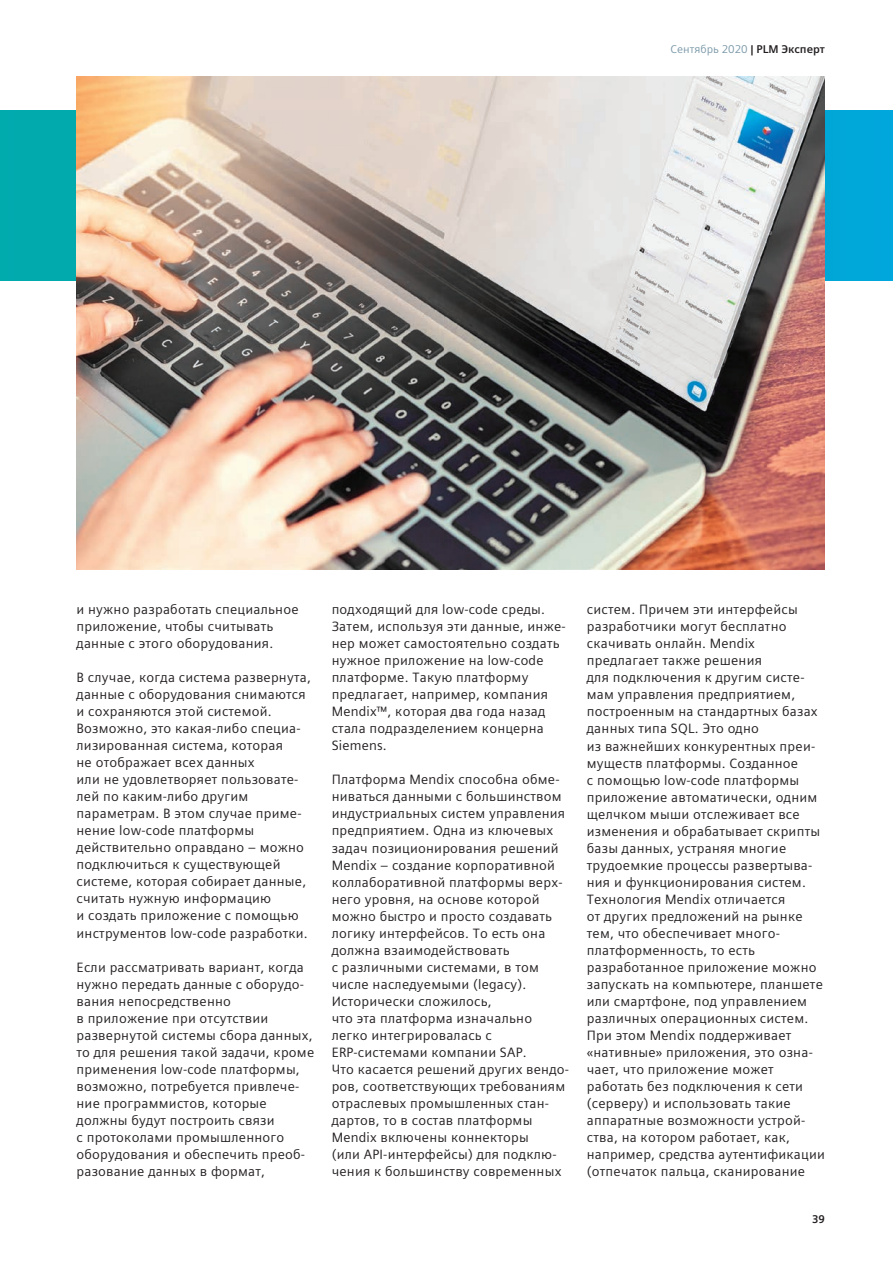
<style>
.page{position:relative;width:893px;height:1263px;background:#fff}
.page>*{position:absolute;margin:0;border:0;box-sizing:border-box;transform-origin:0 0}
.t1{font:13.5px/17px "Siemens Sans";letter-spacing:.015em;color:#231f20}
.t2{font:11.25px "Siemens Sans";color:#7b99a9}
.t3{font:700 11.25px "Siemens Sans";color:#231f20}
.s1{font-weight:700;color:#231f20}
</style>
<div class="page">
<svg style="left:0;top:111px;width:893px;height:170px;background:#01a8c1"></svg>
<img style="left:77px;top:77px;width:748px;height:493px">
<p class="t2" style="left:671px;top:43px;width:156px">Сентябрь 2020 <span class="s1">| PLM Эксперт</span></p>
<p class="t1" style="left:77px;top:601px;width:224px">и нужно разработать специальное приложение, чтобы считывать данные с этого оборудования.</p>
<p class="t1" style="left:77px;top:669px;width:236px">В случае, когда система развернута, данные с оборудования снимаются и сохраняются этой системой.<br>Возможно, это какая-либо специа&shy;лизированная система, которая<br>не отображает всех данных<br>или не удовлетворяет пользовате&shy;лей по каким-либо другим параметрам. В этом случае приме&shy;нение low-code платформы действительно оправдано – можно подключиться к существующей системе, которая собирает данные, считать нужную информацию<br>и создать приложение с помощью инструментов low-code разработки.</p>
<p class="t1" style="left:77px;top:958px;width:239px">Если рассматривать вариант, когда нужно передать данные с оборудо&shy;вания непосредственно<br>в приложение при отсутствии развернутой системы сбора данных, то для решения такой задачи, кроме применения low-code платформы, возможно, потребуется привлече&shy;ние программистов, которые должны будут построить связи<br>с протоколами промышленного оборудования и обеспечить преоб&shy;разование данных в формат,</p>
<p class="t1" style="left:332px;top:601px;width:236px">подходящий для low-code среды.<br>Затем, используя эти данные, инже&shy;нер может самостоятельно создать нужное приложение на low-code платформе. Такую платформу предлагает, например, компания<br>Mendix™, которая два года назад стала подразделением концерна<br>Siemens.</p>
<p class="t1" style="left:332px;top:771px;width:239px">Платформа Mendix способна обме&shy;ниваться данными с большинством индустриальных систем управления предприятием. Одна из ключевых задач позиционирования решений<br>Mendix – создание корпоративной коллаборативной платформы верх&shy;него уровня, на основе которой можно быстро и просто создавать логику интерфейсов. То есть она должна взаимодействовать<br>с различными системами, в том числе наследуемыми (legaсy).<br>Исторически сложилось,<br>что эта платформа изначально легко интегрировалась с<br>ERP-системами компании SAP.<br>Что касается решений других вендо&shy;ров, соответствующих требованиям отраслевых промышленных стан&shy;дартов, то в состав платформы<br>Mendix включены коннекторы<br>(или API-интерфейсы) для подклю&shy;чения к большинству современных</p>
<p class="t1" style="left:587px;top:601px;width:240px">систем. Причем эти интерфейсы разработчики могут бесплатно скачивать онлайн. Mendix предлагает также решения<br>для подключения к другим систе&shy;мам управления предприятием, построенным на стандартных базах данных типа SQL. Это одно<br>из важнейших конкурентных преи&shy;муществ платформы. Созданное<br>с помощью low-code платформы приложение автоматически, одним щелчком мыши отслеживает все изменения и обрабатывает скрипты базы данных, устраняя многие трудоемкие процессы развертыва&shy;ния и функционирования систем.<br>Технология Mendix отличается<br>от других предложений на рынке тем, что обеспечивает много&shy;платформенность, то есть разработанное приложение можно запускать на компьютере, планшете или смартфоне, под управлением различных операционных систем.<br>При этом Mendix поддерживает «нативные» приложения, это озна&shy;чает, что приложение может работать без подключения к сети (серверу) и использовать такие аппаратные возможности устрой&shy;ства, на котором работает, как, например, средства аутентификации (отпечаток пальца, сканирование</p>
<p class="t3" style="left:812px;top:1212px;width:14px">39</p>
</div>
